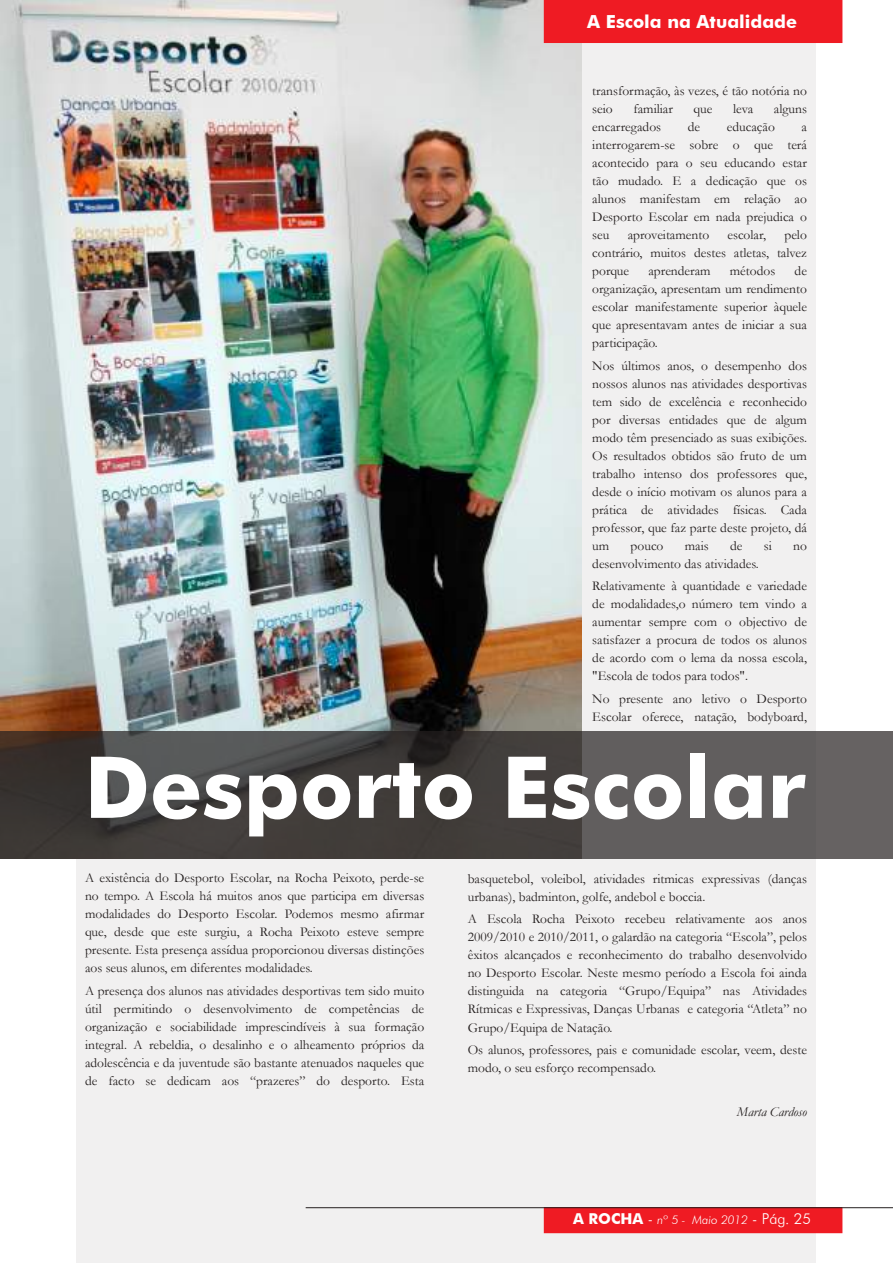
<style>
.page{position:relative;width:893px;height:1263px;background:#fff}
.page>*{position:absolute;margin:0;border:0;box-sizing:border-box;transform-origin:0 0}
.t1{font:700 85.5px "Futura BT";color:#fff}
.t2{font:700 18px "Futura BT";color:#fff}
.t3{font:13.5px/18px "Garamond";color:#241f1f;text-align:justify}
.t4{font:italic 13.5px "Garamond";color:#241f1f}
.t5{font:italic 300 12px "Futura BT";color:#fff}
.s1{font-weight:700;font-style:normal;font-size:15px}
.s2{font-style:normal;font-size:15px}
</style>
<div class="page">
<div style="left:77px;top:0;width:739px;height:1263px;background:#ebeaea"></div>
<img style="left:0;top:0;width:582px;height:731px">
<div style="left:0;top:731px;width:893px;height:128px;background:#241f1f;opacity:.7"></div>
<div style="left:544px;top:0;width:298px;height:43px;background:#ef1b23"></div>
<div style="left:544px;top:1208px;width:298px;height:25px;background:#ef1b23"></div>
<div style="left:544px;top:1208px;width:298px;height:25px;border:1px solid #ef1b23"></div>
<hr style="left:306px;top:1207px;width:587px;height:1px;background:#241f1f">
<h2 class="t2" style="left:587px;top:11px;width:211px">A Escola na Atualidade</h2>
<p class="t3" style="left:592px;top:82px;width:216px">transformação, às vezes, é tão notória no seio</p>
<p class="t3" style="left:633px;top:100px;width:41px">familiar</p>
<p class="t3" style="left:693px;top:100px;width:20px">que</p>
<p class="t3" style="left:733px;top:100px;width:22px">leva</p>
<p class="t3" style="left:774px;top:100px;width:35px">alguns</p>
<p class="t3" style="left:592px;top:118px;width:70px">encarregados</p>
<p class="t3" style="left:688px;top:118px;width:14px">de</p>
<p class="t3" style="left:727px;top:118px;width:50px">educação</p>
<p class="t3" style="left:592px;top:118px;width:216px;text-indent:209px">a interrogarem-se sobre o que terá acontecido para o seu educando estar tão mudado. E a dedicação que os alunos manifestam em relação ao Desporto Escolar em nada prejudica o seu</p>
<p class="t3" style="left:592px;top:226px;width:216px;text-indent:192px">pelo contrário, muitos destes atletas, talvez porque</p>
<p class="t3" style="left:628px;top:226px;width:83px">aproveitamento</p>
<p class="t3" style="left:727px;top:226px;width:40px">escolar,</p>
<p class="t3" style="left:592px;top:262px;width:216px;text-indent:202px">de organização, apresentam um rendimento escolar manifestamente superior àquele que apresentavam antes de iniciar a sua participação.</p>
<p class="t3" style="left:592px;top:356px;width:216px">Nos últimos anos, o desempenho dos nossos alunos nas atividades desportivas tem sido de excelência e reconhecido por diversas entidades que de algum modo têm presenciado as suas exibições.<br>Os resultados obtidos são fruto de um trabalho intenso dos professores que, desde o início motivam os alunos para a prática de atividades físicas. Cada professor, que faz parte deste projeto, dá um</p>
<p class="t3" style="left:648px;top:262px;width:64px">aprenderam</p>
<p class="t3" style="left:730px;top:262px;width:47px">métodos</p>
<p class="t3" style="left:631px;top:536px;width:34px">pouco</p>
<p class="t3" style="left:685px;top:536px;width:25px">mais</p>
<p class="t3" style="left:730px;top:536px;width:14px">de</p>
<p class="t3" style="left:764px;top:536px;width:10px">si</p>
<p class="t3" style="left:793px;top:536px;width:15px">no</p>
<p class="t3" style="left:592px;top:552px;width:216px;line-height:22.5px">desenvolvimento das atividades.<br>Relativamente à quantidade e variedade</p>
<p class="t3" style="left:592px;top:595px;width:216px">de modalidades,o número tem vindo a aumentar sempre com o objectivo de satisfazer a procura de todos os alunos de acordo com o lema da nossa escola, "Escola de todos para todos".</p>
<p class="t3" style="left:592px;top:689px;width:216px">No presente ano letivo o Desporto<br>Escolar oferece, natação, bodyboard,</p>
<h1 class="t1" style="left:85px;top:738px;width:723px">Desporto Escolar</h1>
<p class="t3" style="left:85px;top:868px;width:341px">A existência do Desporto Escolar, na Rocha Peixoto, perde-se no tempo. A Escola há muitos anos que participa em diversas modalidades do Desporto Escolar. Podemos mesmo afirmar que, desde que este surgiu, a Rocha Peixoto esteve sempre presente. Esta presença assídua proporcionou diversas distinções aos seus alunos, em diferentes modalidades.</p>
<p class="t3" style="left:85px;top:981px;width:341px">A presença dos alunos nas atividades desportivas tem sido muito útil permitindo o desenvolvimento de competências de organização e sociabilidade imprescindíveis à sua formação integral. A rebeldia, o desalinho e o alheamento próprios da adolescência e da juventude são bastante atenuados naqueles que de facto se dedicam aos “prazeres” do desporto. Esta</p>
<p class="t3" style="left:468px;top:869px;width:341px">basquetebol, voleibol, atividades ritmicas expressivas (danças urbanas), badminton, golfe, andebol e boccia.</p>
<p class="t3" style="left:468px;top:910px;width:341px">A Escola Rocha Peixoto recebeu relativamente aos anos 2009/2010 e 2010/2011, o galardão na categoria “Escola”, pelos êxitos alcançados e reconhecimento do trabalho desenvolvido no Desporto Escolar. Neste mesmo período a Escola foi ainda distinguida na categoria “Grupo/Equipa” nas Atividades Rítmicas e Expressivas, Danças Urbanas e categoria “Atleta” no Grupo/Equipa de Natação.</p>
<p class="t3" style="left:468px;top:1040px;width:341px">Os alunos, professores, pais e comunidade escolar, veem, deste modo, o seu esforço recompensado.</p>
<p class="t4" style="left:737px;top:1103px;width:72px">Marta Cardoso</p>
<p class="t5" style="left:573px;top:1213px;width:240px"><span class="s1">A ROCHA</span> <span class="s2">-</span> nº 5 - Maio 2012 <span class="s2">- Pág. 25</span></p>
</div>
